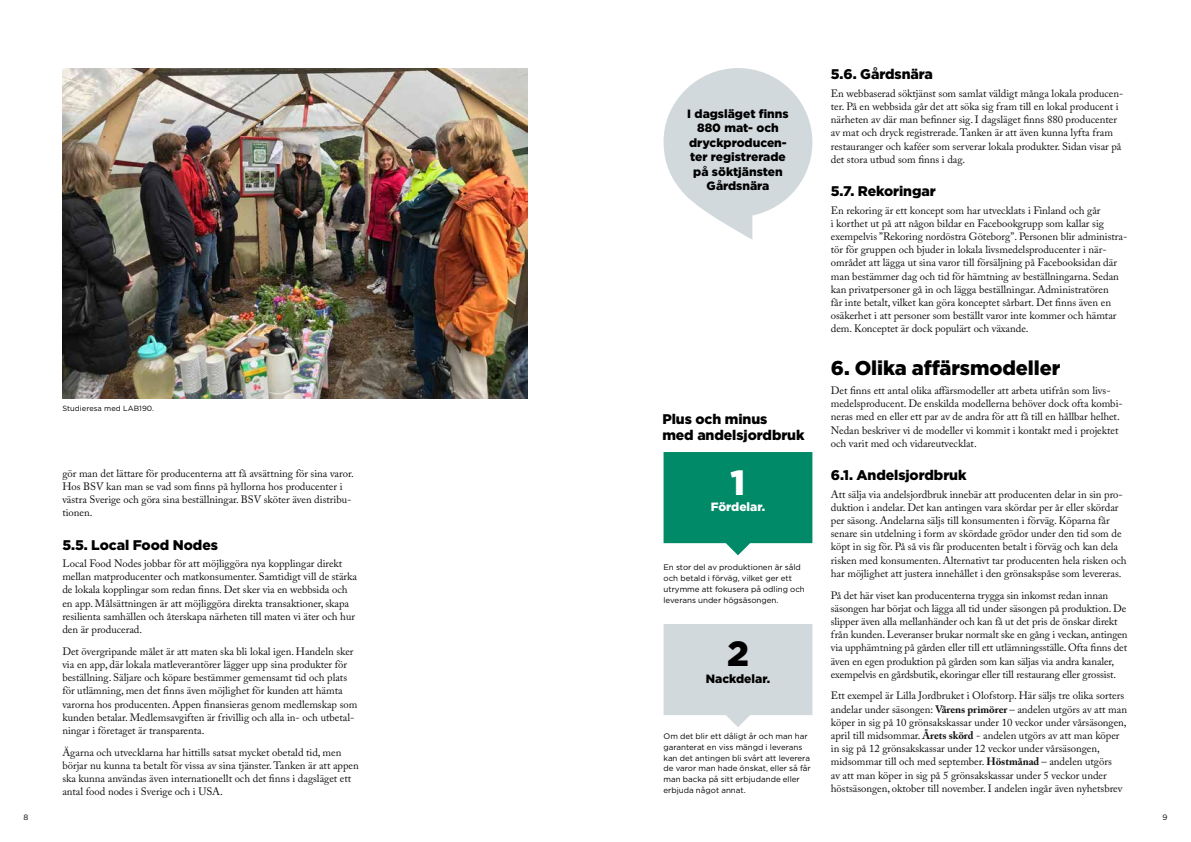
<style>
.page{position:relative;width:1191px;height:842px;background:#fff}
.page>*{position:absolute;margin:0;border:0;box-sizing:border-box;transform-origin:0 0}
.t1{font:900 35px "Gotham";color:#fff}
.t2{font:900 35px "Gotham";color:#000}
.Rubrik_3{font:900 20px "Gotham";letter-spacing:-.005em;color:#000}
.Rubrik_4{font:900 14px/15.9px "Gotham";letter-spacing:-.005em;color:#000}
.Citat{font:900 12px/14.5px "Gotham";color:#000;text-align:center}
.t3{font:900 12px "Gotham";color:#fff}
.Brödtext{font:10.7px/13.2px "Adobe Caslon Pro";letter-spacing:-.005em;color:#0f0f0f}
.Gotham_Book{font:8px/10.8px "Gotham";color:#000}
.t4{font:7.8px "Gotham";color:#000}
.Bildtext_Gotham{font:7.5px "Gotham";letter-spacing:.005em;color:#000}
.s1{font-weight:700}
</style>
<div class="page">
<img style="left:62px;top:68px;width:465px;height:331px">
<svg style="left:663px;top:452px;width:149px;height:103px;background:#1b9678"></svg>
<svg style="left:663px;top:624px;width:149px;height:103px;background:#d6dde0"></svg>
<svg style="left:663px;top:68px;width:149px;height:171px"></svg>
<p class="Bildtext_Gotham" style="left:62px;top:403px;width:93px">Studieresa med LAB190.</p>
<p class="Brödtext" style="left:62px;top:466px;width:293px">gör man det lättare för producenterna att få avsättning för sina varor.<br>Hos BSV kan man se vad som finns på hyllorna hos producenter i västra Sverige och göra sina beställningar. BSV sköter även distribu&shy;tionen.</p>
<h4 class="Rubrik_4" style="left:62px;top:536px;width:157px">5.5. Local Food Nodes</h4>
<p class="Brödtext" style="left:62px;top:557px;width:296px">Local Food Nodes jobbar för att möjliggöra nya kopplingar direkt mellan matproducenter och matkonsumenter. Samtidigt vill de stärka de lokala kopplingar som redan finns. Det sker via en webbsida och en app. Målsättningen är att möjliggöra direkta transaktioner, skapa resilienta samhällen och återskapa närheten till maten vi äter och hur den är producerad.</p>
<p class="Brödtext" style="left:62px;top:644px;width:296px">Det övergripande målet är att maten ska bli lokal igen. Handeln sker via en app, där lokala matleverantörer lägger upp sina produkter för beställning. Säljare och köpare bestämmer gemensamt tid och plats för utlämning, men det finns även möjlighet för kunden att hämta varorna hos producenten. Appen finansieras genom medlemskap som kunden betalar. Medlemsavgiften är frivillig och alla in- och utbetal&shy;ningar i företaget är transparenta.</p>
<p class="Brödtext" style="left:62px;top:745px;width:298px">Ägarna och utvecklarna har hittills satsat mycket obetald tid, men börjar nu kunna ta betalt för vissa av sina tjänster. Tanken är att appen ska kunna användas även internationellt och det finns i dagsläget ett antal food nodes i Sverige och i USA.</p>
<p class="Citat" style="left:687px;top:106px;width:103px">I dagsläget finns<br>880 mat- och dryckproducen&shy;ter registrerade på söktjänsten<br>Gårdsnära</p>
<h4 class="Rubrik_4" style="left:662px;top:411px;width:144px">Plus och minus<br>med andelsjordbruk</h4>
<p class="t1" style="left:730px;top:458px;width:16px">1</p>
<p class="t3" style="left:710px;top:498px;width:56px">Fördelar.</p>
<p class="Gotham_Book" style="left:663px;top:562px;width:143px">En stor del av produktionen är såld och betald i förväg, vilket ger ett utrymme att fokusera på odling och leverans under högsäsongen.</p>
<p class="t2" style="left:727px;top:630px;width:23px">2</p>
<p class="Citat" style="left:706px;top:671px;width:66px">Nackdelar.</p>
<p class="Gotham_Book" style="left:663px;top:731px;width:149px">Om det blir ett dåligt år och man har garanterat en viss mängd i leverans kan det antingen bli svårt att leverera de varor man hade önskat, eller så får man backa på sitt erbjudande eller erbjuda något annat.</p>
<h4 class="Rubrik_4" style="left:831px;top:66px;width:103px">5.6. Gårdsnära</h4>
<p class="Brödtext" style="left:831px;top:86px;width:294px">En webbaserad söktjänst som samlat väldigt många lokala producen&shy;ter. På en webbsida går det att söka sig fram till en lokal producent i närheten av där man befinner sig. I dagsläget finns 880 producenter av mat och dryck registrerade. Tanken är att även kunna lyfta fram restauranger och kaféer som serverar lokala produkter. Sidan visar på det stora utbud som finns i dag.</p>
<h4 class="Rubrik_4" style="left:831px;top:183px;width:106px">5.7. Rekoringar</h4>
<p class="Brödtext" style="left:831px;top:203px;width:298px">En rekoring är ett koncept som har utvecklats i Finland och går<br>i korthet ut på att någon bildar en Facebookgrupp som kallar sig exempelvis ”Rekoring nordöstra Göteborg”. Personen blir administra&shy;tör för gruppen och bjuder in lokala livsmedelsproducenter i när&shy;området att lägga ut sina varor till försäljning på Facebooksidan där man bestämmer dag och tid för hämtning av beställningarna. Sedan kan privatpersoner gå in och lägga beställningar. Administratören<br>får inte betalt, vilket kan göra konceptet sårbart. Det finns även en osäkerhet i att personer som beställt varor inte kommer och hämtar dem. Konceptet är dock populärt och växande.</p>
<h3 class="Rubrik_3" style="left:831px;top:354px;width:231px">6. Olika affärsmodeller</h3>
<p class="Brödtext" style="left:831px;top:384px;width:293px">Det finns ett antal olika affärsmodeller att arbeta utifrån som livs&shy;medelsproducent. De enskilda modellerna behöver dock ofta kombi&shy;neras med en eller ett par av de andra för att få till en hållbar helhet.<br>Nedan beskriver vi de modeller vi kommit i kontakt med i projektet och varit med och vidareutvecklat.</p>
<h4 class="Rubrik_4" style="left:831px;top:467px;width:137px">6.1. Andelsjordbruk</h4>
<p class="Brödtext" style="left:831px;top:487px;width:297px">Att sälja via andelsjordbruk innebär att producenten delar in sin pro&shy;duktion i andelar. Det kan antingen vara skördar per år eller skördar per säsong. Andelarna säljs till konsumenten i förväg. Köparna får senare sin utdelning i form av skördade grödor under den tid som de köpt in sig för. På så vis får producenten betalt i förväg och kan dela risken med konsumenten. Alternativt tar producenten hela risken och har möjlighet att justera innehållet i den grönsakspåse som levereras.</p>
<p class="Brödtext" style="left:831px;top:588px;width:298px">På det här viset kan producenterna trygga sin inkomst redan innan säsongen har börjat och lägga all tid under säsongen på produktion. De slipper även alla mellanhänder och kan få ut det pris de önskar direkt från kunden. Leveranser brukar normalt ske en gång i veckan, antingen via upphämtning på gården eller till ett utlämningsställe. Ofta finns det även en egen produktion på gården som kan säljas via andra kanaler, exempelvis en gårdsbutik, ekoringar eller till restaurang eller grossist.</p>
<p class="Brödtext" style="left:831px;top:689px;width:298px">Ett exempel är Lilla Jordbruket i Olofstorp. Här säljs tre olika sorters andelar under säsongen: <span class="s1">Vårens primörer</span> – andelen utgörs av att man köper in sig på 10 grönsakskassar under 10 veckor under vårsäsongen, april till midsommar. <span class="s1">Årets skörd</span> - andelen utgörs av att man köper in sig på 12 grönsakskassar under 12 veckor under vårsäsongen, midsommar till och med september. <span class="s1">Höstmånad</span> – andelen utgörs<br>av att man köper in sig på 5 grönsakskassar under 5 veckor under höstsäsongen, oktober till november. I andelen ingår även nyhetsbrev</p>
<p class="t4" style="left:23px;top:812px;width:6px">8</p>
<p class="t4" style="left:1162px;top:812px;width:7px">9</p>
</div>
